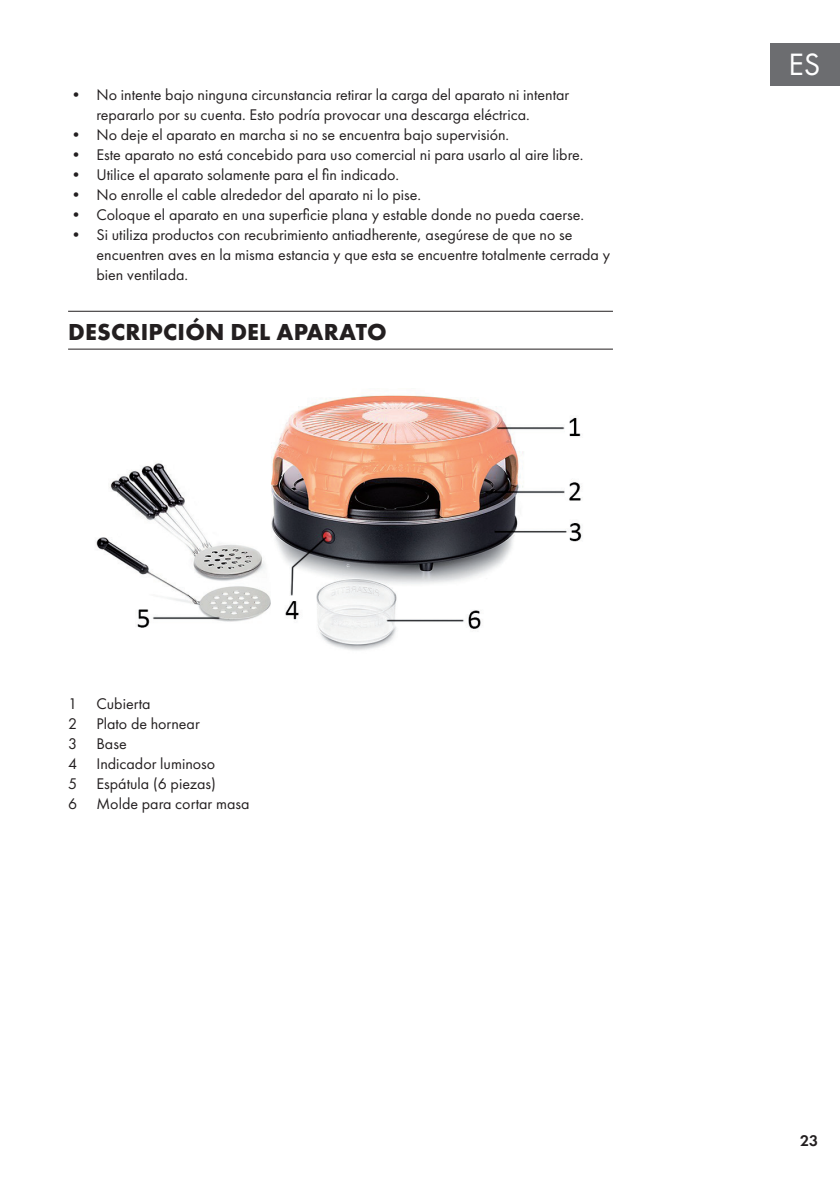
<style>
.page{position:relative;width:840px;height:1191px;background:#fff}
.page>*{position:absolute;margin:0;border:0;box-sizing:border-box;transform-origin:0 0}
.t1{font:32px "Futura PTW08";color:#fff}
.t2{font:700 24px "Futura PTW08";letter-spacing:.01em;color:#231f20}
.t3{font:16px/20px "Futura PTW08";color:#231f20}
.t4{font:600 16px "Futura PTW08";color:#231f20}
</style>
<div class="page">
<div style="left:770px;top:43px;width:69px;height:42px;background:#6c6d70"></div>
<hr style="left:68px;top:311px;width:544px;height:1px;background:#231f20">
<hr style="left:68px;top:348px;width:544px;height:1px;background:#231f20">
<img style="left:96px;top:395px;width:486px;height:256px">
<p class="t3" style="left:96px;top:84px;width:474px;text-indent:-28px">• No intente bajo ninguna circunstancia retirar la carga del aparato ni intentar repararlo por su cuenta. Esto podría provocar una descarga eléctrica.</p>
<p class="t3" style="left:68px;top:124px;width:442px">• No deje el aparato en marcha si no se encuentra bajo supervisión.</p>
<p class="t3" style="left:68px;top:144px;width:516px">• Este aparato no está concebido para uso comercial ni para usarlo al aire libre.</p>
<p class="t3" style="left:68px;top:164px;width:332px">• Utilice el aparato solamente para el fin indicado.</p>
<p class="t3" style="left:68px;top:184px;width:354px">• No enrolle el cable alrededor del aparato ni lo pise.</p>
<p class="t3" style="left:68px;top:204px;width:517px">• Coloque el aparato en una superficie plana y estable donde no pueda caerse.</p>
<p class="t3" style="left:96px;top:224px;width:515px;text-indent:-28px">• Si utiliza productos con recubrimiento antiadherente, asegúrese de que no se encuentren aves en la misma estancia y que esta se encuentre totalmente cerrada y bien ventilada.</p>
<h2 class="t2" style="left:68px;top:316px;width:320px">DESCRIPCIÓN DEL APARATO</h2>
<p class="t3" style="left:68px;top:693px;width:183px">1 Cubierta<br>2 Plato de hornear<br>3 Base<br>4 Indicador luminoso<br>5 Espátula (6 piezas)<br>6 Molde para cortar masa</p>
<h1 class="t1" style="left:787px;top:46px;width:33px">ES</h1>
<p class="t4" style="left:799px;top:1130px;width:19px">23</p>
</div>
